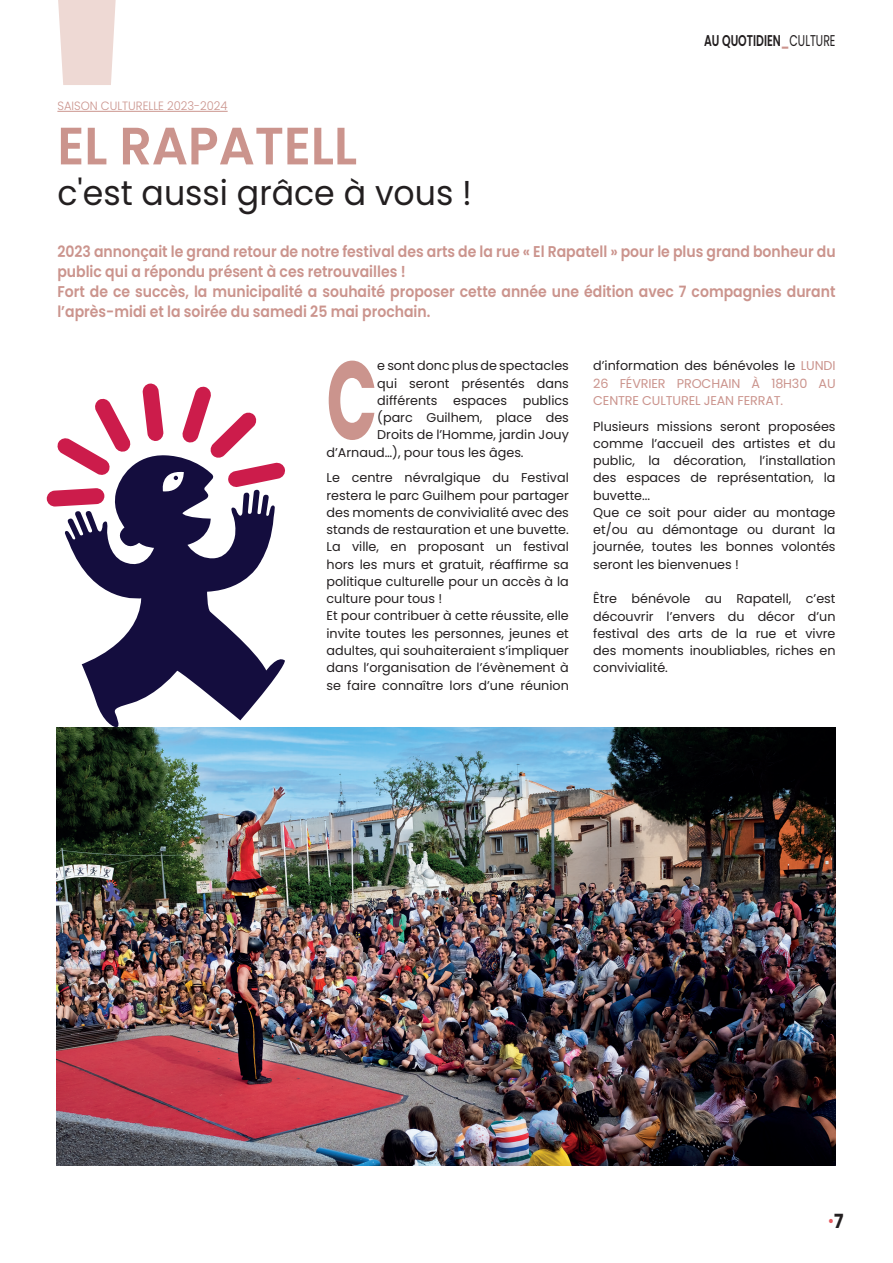
<style>
.page{position:relative;width:893px;height:1263px;background:#fff}
.page>*{position:absolute;margin:0;border:0;box-sizing:border-box;transform-origin:0 0}
.t1{font:700 111px "Poppins";color:#cb948d;scale:.6 1}
.t2{font:600 52.5px "Poppins";color:#cb948d;scale:.96 1}
.t3{font:34.5px "Poppins";color:#231f20;scale:.96 1}
.t4{font:600 15.6px/20.2px "Poppins";color:#cb948d;scale:.9 1}
.t5{font:600 15.6px "Poppins";color:#231f20;scale:.7 1}
.t6{font:600 15px "Poppins";color:#e4585e;scale:.9 1}
.t7{font:12.75px/17.2px "Poppins";color:#231f20}
.t8{font:12.75px/17.2px "Poppins";letter-spacing:-.01em;color:#cb948d;text-align:justify}
.t9{font:300 12px "Poppins";color:#cb948d;scale:.96 1}
.s1{color:#cb948d}
.s2{font-weight:400}
.s3{color:#231f20}
.s4{font-weight:700;font-size:19.5px;color:#231f20}
</style>
<div class="page">
<hr style="left:57px;top:111px;width:171px;height:1px;background:#cb948d">
<svg style="left:58px;top:0;width:58px;height:85px;background:#efdcd7"></svg>
<img style="left:57px;top:727px;width:779px;height:438px">
<svg style="left:63px;top:455px;width:224px;height:273px;fill:#140d3e"></svg>
<svg style="left:142px;top:383px;width:22px;height:58px"></svg>
<svg style="left:57px;top:398px;width:74px;height:78px"></svg>
<svg style="left:47px;top:488px;width:58px;height:19px"></svg>
<svg style="left:174px;top:386px;width:112px;height:102px"></svg>
<p class="t9" style="left:57px;top:99px;width:179px">SAISON CULTURELLE 2023-2024</p>
<h2 class="t2" style="left:57px;top:116px;width:314px">EL RAPATELL</h2>
<h3 class="t3" style="left:57px;top:173px;width:434px">c'est aussi grâce à vous !</h3>
<p class="t5" style="left:704px;top:32px;width:189px">AU QUOTIDIEN<span class="s1">_</span><span class="s2">CULTURE</span></p>
<p class="t4" style="left:57px;top:241px;width:866px">2023 annonçait le grand retour de notre festival des arts de la rue « El Rapatell » pour le plus grand bonheur du public qui a répondu présent à ces retrouvailles !<br>Fort de ce succès, la municipalité a souhaité proposer cette année une édition avec 7 compagnies durant l’après-midi et la soirée du samedi 25 mai prochain.</p>
<h1 class="t1" style="left:326px;top:336px;width:86px">C</h1>
<p class="t7" style="left:377px;top:357px;width:193px">e sont donc plus de spectacles</p>
<p class="t7" style="left:377px;top:375px;width:193px">qui seront présentés dans</p>
<p class="t7" style="left:377px;top:392px;width:193px">différents espaces publics</p>
<p class="t7" style="left:377px;top:409px;width:193px">(parc Guilhem, place des</p>
<p class="t7" style="left:377px;top:426px;width:193px">Droits de l’Homme, jardin Jouy</p>
<p class="t7" style="left:326px;top:444px;width:199px">d’Arnaud…), pour tous les âges.</p>
<p class="t7" style="left:326px;top:469px;width:244px">Le centre névralgique du Festival restera le parc Guilhem pour partager des moments de convivialité avec des stands de restauration et une buvette.<br>La ville, en proposant un festival hors les murs et gratuit, réaffirme sa politique culturelle pour un accès à la culture pour tous !<br>Et pour contribuer à cette réussite, elle invite toutes les personnes, jeunes et adultes, qui souhaiteraient s’impliquer dans l’organisation de l’évènement à se faire connaître lors d’une réunion</p>
<p class="t8" style="left:593px;top:357px;width:244px"><span class="s3">d’information des bénévoles le</span> LUNDI 26 FÉVRIER PROCHAIN À 18H30 AU CENTRE CULTUREL JEAN FERRAT.</p>
<p class="t7" style="left:593px;top:418px;width:244px">Plusieurs missions seront proposées comme l’accueil des artistes et du public, la décoration, l’installation des espaces de représentation, la buvette...<br>Que ce soit pour aider au montage et/ou au démontage ou durant la journée, toutes les bonnes volontés seront les bienvenues !</p>
<p class="t7" style="left:593px;top:590px;width:244px;text-align:justify">Être bénévole au Rapatell, c’est découvrir l’envers du décor d’un festival des arts de la rue et vivre des moments inoubliables, riches en convivialité.</p>
<p class="t6" style="left:828px;top:1212px;width:19px">•<span class="s4">7</span></p>
</div>
